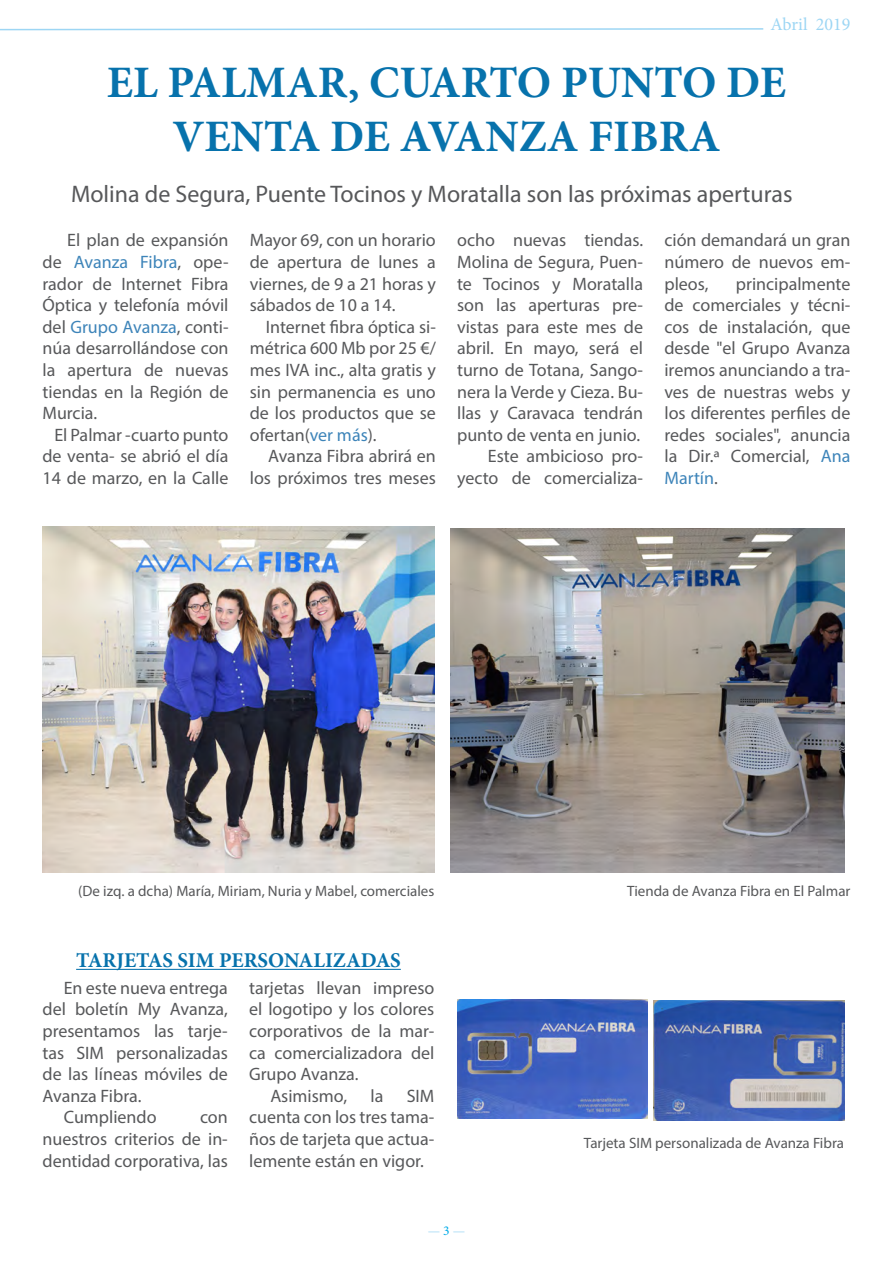
<style>
.page{position:relative;width:893px;height:1263px;background:#fff}
.page>*{position:absolute;margin:0;border:0;box-sizing:border-box;transform-origin:0 0}
.TITULAR{font:700 45px "Minion Pro";color:#0772ac}
.t1{font:24px "Myriad Pro";color:#57585a}
.TITULAR-2{font:700 21px "Minion Pro";color:#0772ac}
.CUERPO{font:18px/21.6px "Myriad Pro";color:#57585a;text-align:justify}
.t2{font:18px "Minion Pro";color:#9dd6f4}
.t3{font:15px "Myriad Pro";color:#57585a}
.t4{font:13.5px "Minion Pro";color:#9dd6f4}
.s1{color:#3d84b9}
.s2{color:#00aae7}
</style>
<div class="page">
<svg style="left:0;top:28px;width:764px;height:3px"></svg>
<img style="left:451px;top:528px;width:393px;height:344px">
<img style="left:43px;top:527px;width:391px;height:345px">
<img style="left:457px;top:999px;width:190px;height:120px">
<hr style="left:76px;top:969px;width:325px;height:1px;background:#0772ac">
<img style="left:654px;top:1000px;width:190px;height:121px">
<p class="t2" style="left:771px;top:12px;width:81px">Abril 2019</p>
<p class="TITULAR" style="left:107px;top:50px;width:681px">EL PALMAR, CUARTO PUNTO DE</p>
<p class="TITULAR" style="left:172px;top:104px;width:550px">VENTA DE AVANZA FIBRA</p>
<p class="t1" style="left:71px;top:179px;width:723px">Molina de Segura, Puente Tocinos y Moratalla son las próximas aperturas</p>
<p class="CUERPO" style="left:43px;top:229px;width:188px;text-indent:25px">El plan de expansión de <span class="s1">Avanza Fibra</span>, ope&shy;rador de Internet Fibra Óptica y telefonía móvil del <span class="s1">Grupo Avanza</span>, conti&shy;núa desarrollándose con la apertura de nuevas tiendas en la Región de Murcia.</p>
<p class="CUERPO" style="left:43px;top:424px;width:188px;text-indent:12px">El Palmar -cuarto punto de venta- se abrió el día 14 de marzo, en la Calle</p>
<p class="CUERPO" style="left:250px;top:229px;width:188px">Mayor 69, con un horario de apertura de lunes a viernes, de 9 a 21 horas y sábados de 10 a 14.</p>
<p class="CUERPO" style="left:250px;top:316px;width:188px;text-indent:16px">Internet fibra óptica si&shy;métrica 600 Mb por 25 €/ mes IVA inc., alta gratis y sin permanencia es uno de los productos que se ofertan(<span class="s1">ver más</span>).</p>
<p class="CUERPO" style="left:250px;top:445px;width:188px;text-align:right">Avanza Fibra abrirá en los próximos tres meses</p>
<p class="CUERPO" style="left:457px;top:229px;width:188px">ocho nuevas tiendas.<br>Molina de Segura, Puen&shy;te Tocinos y Moratalla son las aperturas pre&shy;vistas para este mes de abril. En mayo, será el turno de Totana, Sango&shy;nera la Verde y Cieza. Bu&shy;llas y Caravaca tendrán punto de venta en junio.</p>
<p class="CUERPO" style="left:457px;top:445px;width:188px;text-align:right">Este ambicioso pro&shy;yecto de comercializa-</p>
<p class="CUERPO" style="left:664px;top:229px;width:188px">ción demandará un gran número de nuevos em&shy;pleos,</p>
<p class="CUERPO" style="left:664px;top:272px;width:188px;text-indent:71px">principalmente de comerciales y técni&shy;cos de instalación, que desde "el Grupo Avanza iremos anunciando a tra&shy;ves de nuestras webs y los diferentes perfiles de redes sociales", anuncia la Dir.ª Comercial, <span class="s1">Ana Martín</span>.</p>
<p class="t3" style="left:78px;top:881px;width:358px">(De izq. a dcha) María, Miriam, Nuria y Mabel, comerciales</p>
<p class="t3" style="left:627px;top:881px;width:225px">Tienda de Avanza Fibra en El Palmar</p>
<p class="TITULAR-2" style="left:76px;top:946px;width:326px">TARJETAS SIM PERSONALIZADAS</p>
<p class="CUERPO" style="left:43px;top:977px;width:187px;text-indent:21px">En este nueva entrega del boletín My Avanza, presentamos las tarje&shy;tas SIM personalizadas de las líneas móviles de Avanza Fibra.</p>
<p class="CUERPO" style="left:64px;top:1106px;width:94px">Cumpliendo</p>
<p class="CUERPO" style="left:249px;top:977px;width:187px">tarjetas llevan impreso el logotipo y los colores corporativos de la mar&shy;ca comercializadora del Grupo Avanza.</p>
<p class="CUERPO" style="left:270px;top:1085px;width:78px">Asimismo,</p>
<p class="CUERPO" style="left:370px;top:1085px;width:14px">la</p>
<p class="CUERPO" style="left:249px;top:1085px;width:187px;text-indent:158px">SIM cuenta con los tres tama&shy;ños de tarjeta que actua&shy;lemente están en vigor.</p>
<p class="CUERPO" style="left:43px;top:1106px;width:187px;text-indent:157px">con nuestros criterios de in&shy;dentidad corporativa, las</p>
<p class="t4" style="left:428px;top:1221px;width:39px">— <span class="s2">3</span> —</p>
<p class="t3" style="left:584px;top:1134px;width:262px">Tarjeta SIM personalizada de Avanza Fibra</p>
</div>
